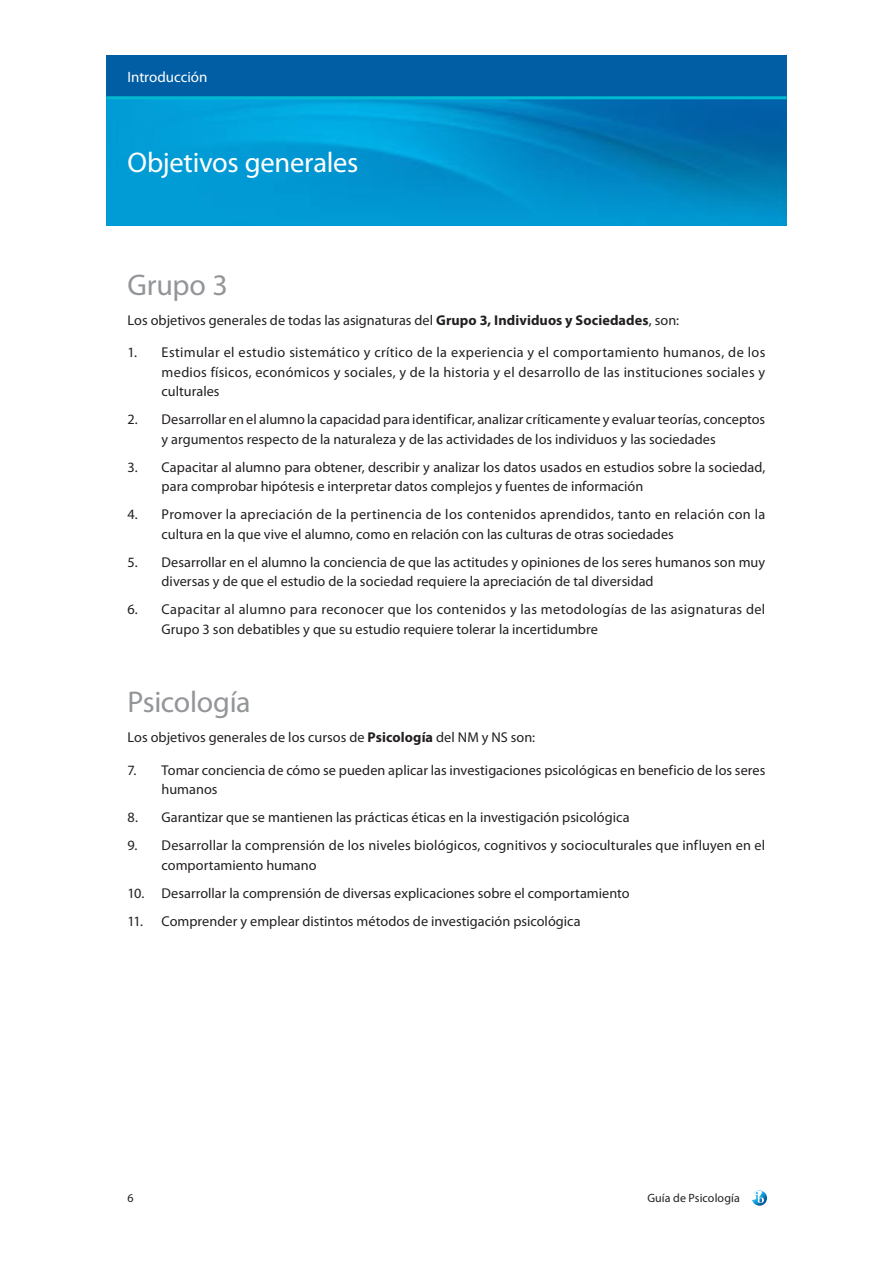
<style>
.page{position:relative;width:893px;height:1263px;background:#fff}
.page>*{position:absolute;margin:0;border:0;box-sizing:border-box;transform-origin:0 0}
.t1{font:30px "Myriad Pro";letter-spacing:-.01em;color:#939598}
.t2{font:28.5px "Myriad Pro";letter-spacing:-.01em;color:#fff}
.t3{font:15px "Myriad Pro";color:#fff}
.t4{font:14.25px/19.5px "Myriad Pro";letter-spacing:.005em;color:#231f20}
.t5{font:12px "Myriad Pro";letter-spacing:.005em;color:#231f20}
.s1{font-weight:700}
</style>
<div class="page">
<svg style="left:752px;top:1190px;width:15px;height:16px"></svg>
<img style="left:106px;top:99px;width:681px;height:126px">
<div style="left:106px;top:55px;width:681px;height:43px;background:#015ea4"></div>
<hr style="left:106px;top:96px;width:681px;height:3px;background:#00bad1">
<p class="t3" style="left:128px;top:67px;width:81px">Introducción</p>
<h2 class="t2" style="left:128px;top:145px;width:232px">Objetivos generales</h2>
<h1 class="t1" style="left:128px;top:266px;width:102px">Grupo 3</h1>
<p class="t4" style="left:128px;top:310px;width:553px">Los objetivos generales de todas las asignaturas del <span class="s1">Grupo 3, Individuos y Sociedades</span>, son:</p>
<p class="t4" style="left:162px;top:342px;width:605px;text-align:justify;text-indent:-34px">1. Estimular el estudio sistemático y crítico de la experiencia y el comportamiento humanos, de los medios físicos, económicos y sociales, y de la historia y el desarrollo de las instituciones sociales y culturales</p>
<p class="t4" style="left:162px;top:409px;width:605px;text-indent:-34px">2. Desarrollar en el alumno la capacidad para identificar, analizar críticamente y evaluar teorías, conceptos y argumentos respecto de la naturaleza y de las actividades de los individuos y las sociedades</p>
<p class="t4" style="left:162px;top:457px;width:605px;text-indent:-34px">3. Capacitar al alumno para obtener, describir y analizar los datos usados en estudios sobre la sociedad, para comprobar hipótesis e interpretar datos complejos y fuentes de información</p>
<p class="t4" style="left:162px;top:504px;width:605px;text-indent:-34px">4. Promover la apreciación de la pertinencia de los contenidos aprendidos, tanto en relación con la cultura en la que vive el alumno, como en relación con las culturas de otras sociedades</p>
<p class="t4" style="left:162px;top:552px;width:605px;text-indent:-34px">5. Desarrollar en el alumno la conciencia de que las actitudes y opiniones de los seres humanos son muy diversas y de que el estudio de la sociedad requiere la apreciación de tal diversidad</p>
<p class="t4" style="left:162px;top:599px;width:605px;text-indent:-34px">6. Capacitar al alumno para reconocer que los contenidos y las metodologías de las asignaturas del<br>Grupo 3 son debatibles y que su estudio requiere tolerar la incertidumbre</p>
<h1 class="t1" style="left:128px;top:683px;width:125px">Psicología</h1>
<p class="t4" style="left:128px;top:727px;width:409px">Los objetivos generales de los cursos de <span class="s1">Psicología</span> del NM y NS son:</p>
<p class="t4" style="left:162px;top:760px;width:605px;text-indent:-34px">7. Tomar conciencia de cómo se pueden aplicar las investigaciones psicológicas en beneficio de los seres humanos</p>
<p class="t4" style="left:128px;top:807px;width:503px">8. Garantizar que se mantienen las prácticas éticas en la investigación psicológica</p>
<p class="t4" style="left:162px;top:835px;width:605px;text-indent:-34px">9. Desarrollar la comprensión de los niveles biológicos, cognitivos y socioculturales que influyen en el comportamiento humano</p>
<p class="t4" style="left:128px;top:883px;width:504px">10. Desarrollar la comprensión de diversas explicaciones sobre el comportamiento</p>
<p class="t4" style="left:128px;top:911px;width:455px">11. Comprender y emplear distintos métodos de investigación psicológica</p>
<p class="t5" style="left:128px;top:1190px;width:8px">6</p>
<p class="t5" style="left:647px;top:1190px;width:94px">Guía de Psicología</p>
</div>
